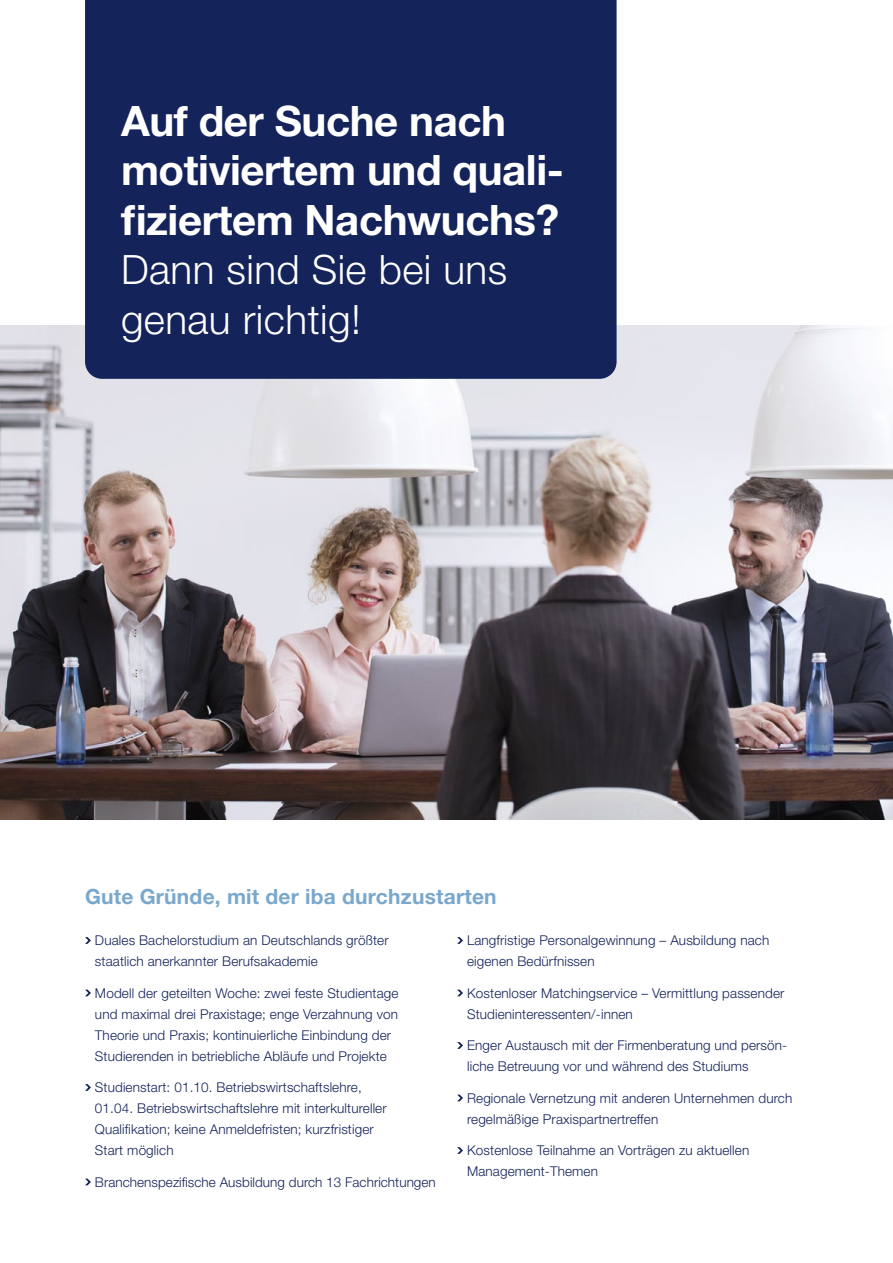
<style>
.page{position:relative;width:893px;height:1263px;background:#fff}
.page>*{position:absolute;margin:0;border:0;box-sizing:border-box;transform-origin:0 0}
.Seitenheadline{font:700 42px/49.5px "Helvetica Neue LT Std";letter-spacing:-.01em;color:#fff}
.Seitenheadline-2{font:300 40.5px "Helvetica Neue LT Std";letter-spacing:.01em;color:#fff}
.Copy_9_light{font:700 21px "Helvetica Neue LT Std";letter-spacing:.01em;color:#7aa8cd}
.Copy_9_light-2{font:300 13.5px/21px "Helvetica Neue LT Std";letter-spacing:.01em;color:#14235a}
</style>
<div class="page">
<svg style="left:85px;top:937px;width:6px;height:7px"></svg>
<svg style="left:85px;top:989px;width:6px;height:7px"></svg>
<svg style="left:85px;top:1084px;width:6px;height:7px"></svg>
<svg style="left:85px;top:1178px;width:6px;height:7px"></svg>
<svg style="left:457px;top:937px;width:6px;height:7px"></svg>
<svg style="left:457px;top:989px;width:6px;height:7px"></svg>
<svg style="left:457px;top:1042px;width:6px;height:7px"></svg>
<svg style="left:457px;top:1094px;width:6px;height:7px"></svg>
<svg style="left:457px;top:1147px;width:6px;height:7px"></svg>
<img style="left:0;top:325px;width:893px;height:495px">
<div style="left:85px;top:0;width:532px;height:379px;background:#14235a"></div>
<p class="Seitenheadline" style="left:121px;top:95px;width:386px">Auf der Suche nach</p>
<p class="Seitenheadline" style="left:121px;top:145px;width:444px">motiviertem und quali&shy;fiziertem Nachwuchs?</p>
<p class="Seitenheadline-2" style="left:121px;top:245px;width:388px">Dann sind Sie bei uns</p>
<p class="Seitenheadline-2" style="left:121px;top:295px;width:241px">genau richtig!</p>
<p class="Copy_9_light" style="left:85px;top:883px;width:413px">Gute Gründe, mit der iba durchzustarten</p>
<p class="Copy_9_light-2" style="left:95px;top:930px;width:295px">Duales Bachelorstudium an Deutschlands größter staatlich anerkannter Berufsakademie</p>
<p class="Copy_9_light-2" style="left:95px;top:982px;width:305px">Modell der geteilten Woche: zwei feste Studientage und maximal drei Praxistage; enge Verzahnung von Theorie und Praxis; kontinuierliche Einbindung der Studierenden in betriebliche Abläufe und Projekte</p>
<p class="Copy_9_light-2" style="left:95px;top:1077px;width:293px">Studienstart: 01.10. Betriebswirtschaftslehre, 01.04. Betriebswirtschaftslehre mit interkultureller Qualifikation; keine Anmeldefristen; kurzfristiger Start möglich</p>
<p class="Copy_9_light-2" style="left:95px;top:1171px;width:342px">Branchenspezifische Ausbildung durch 13 Fachrichtungen</p>
<p class="Copy_9_light-2" style="left:467px;top:930px;width:304px">Langfristige Personalgewinnung – Ausbildung nach eigenen Bedürfnissen</p>
<p class="Copy_9_light-2" style="left:467px;top:982px;width:319px">Kostenloser Matchingservice – Vermittlung passender<br>Studieninteressenten/-innen</p>
<p class="Copy_9_light-2" style="left:467px;top:1035px;width:320px">Enger Austausch mit der Firmenberatung und persön&shy;liche Betreuung vor und während des Studiums</p>
<p class="Copy_9_light-2" style="left:467px;top:1087px;width:327px">Regionale Vernetzung mit anderen Unternehmen durch regelmäßige Praxispartnertreffen</p>
<p class="Copy_9_light-2" style="left:467px;top:1140px;width:284px">Kostenlose Teilnahme an Vorträgen zu aktuellen<br>Management-Themen</p>
</div>
